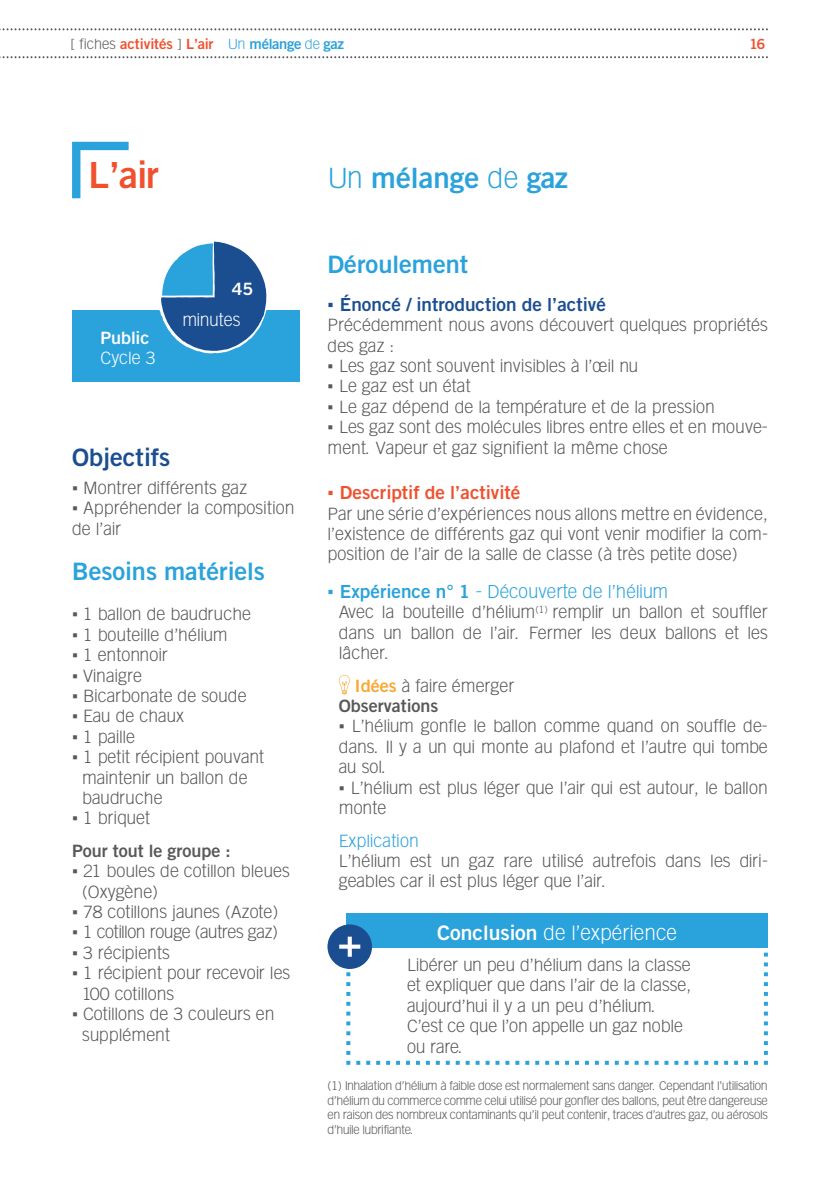
<style>
.page{position:relative;width:840px;height:1191px;background:#fff}
.page>*{position:absolute;margin:0;border:0;box-sizing:border-box;transform-origin:0 0}
.t1{font:700 36px "Goethe Gothic";color:#f0502d}
.t2{font:700 28px "Goethe Gothic";color:#2aa2db}
.t3{font:700 24px "Goethe Gothic";color:#2aa2db}
.t4{font:700 24px "Goethe Gothic";color:#1b4e91}
.t5{font:20px "Goethe Gothic";color:#fff}
.t6{font:18px "Goethe Gothic";color:#2aa2db}
.t7{font:700 18px "Goethe Gothic";color:#1b4e91}
.t8{font:700 18px "Goethe Gothic";color:#f0502d}
.t9{font:17px/20.4px "Goethe Gothic";color:#57585a}
.t10{font:700 17px/32.4px "Goethe Gothic";color:#57585a}
.t11{font:17px "Goethe Gothic";letter-spacing:-.025em;color:#57585a}
.t12{font:17px "Goethe Gothic";color:#fff}
.t13{font:17px "Goethe Gothic";color:#2aa2db}
.t14{font:700 17px "Goethe Gothic";color:#fff}
.t15{font:700 14px "Goethe Gothic";letter-spacing:-.025em;color:#f0502d}
.t16{font:12px/14.4px "Goethe Gothic";letter-spacing:-.025em;color:#57585a;text-align:justify}
.s1{font-weight:400;color:#57585a}
.s2{font-weight:400;color:#2aa2db}
.s3{color:#2aa2db}
.s4{font-weight:400}
.s5{font-family:"Century Gothic"}
.s6{font-family:"Century Gothic";font-weight:400}
.s7{font-weight:700}
.s8{font-weight:700;color:#faa631}
</style>
<div class="page">
<svg style="left:0;top:28px;width:767px;height:30px"></svg>
<svg style="left:338px;top:675px;width:12px;height:19px"></svg>
<div style="left:72px;top:310px;width:227px;height:71px;background:#2aa2db"></div>
<svg style="left:159px;top:241px;width:108px;height:112px"></svg>
<svg style="left:72px;top:142px;width:56px;height:56px"></svg>
<div style="left:346px;top:913px;width:421px;height:34px;background:#2aa2db"></div>
<svg style="left:346px;top:947px;width:421px;height:117px"></svg>
<div style="left:327px;top:924px;width:45px;height:45px;background:#1b4e91;border-radius:50%"></div>
<svg style="left:339px;top:936px;width:21px;height:20px"></svg>
<p class="t15" style="left:71px;top:35px;width:274px"><span class="s1">[ fiches</span> activités <span class="s1">]</span> L’air <span class="s2">Un</span> <span class="s3">mélange</span> <span class="s2">de</span> <span class="s3">gaz</span></p>
<p class="t15" style="left:749px;top:35px;width:17px">16</p>
<h1 class="t1" style="left:88px;top:152px;width:72px">L’air</h1>
<h2 class="t2" style="left:327px;top:160px;width:241px"><span class="s4">Un</span> mélange <span class="s4">de</span> gaz</h2>
<p class="t14" style="left:232px;top:278px;width:23px">45</p>
<p class="t14" style="left:100px;top:327px;width:50px">Public</p>
<p class="t12" style="left:100px;top:348px;width:57px">Cycle 3</p>
<p class="t12" style="left:182px;top:310px;width:60px">minutes</p>
<h3 class="t4" style="left:72px;top:442px;width:100px">Objectifs</h3>
<p class="t9" style="left:72px;top:477px;width:177px"><span class="s5">▪</span> Montrer différents gaz</p>
<p class="t9" style="left:72px;top:498px;width:224px"><span class="s5">▪</span> Appréhender la composition de l’air</p>
<h3 class="t3" style="left:72px;top:556px;width:194px">Besoins matériels</h3>
<p class="t9" style="left:72px;top:604px;width:180px"><span class="s5">▪</span> 1 ballon de baudruche</p>
<p class="t9" style="left:72px;top:624px;width:157px"><span class="s5">▪</span> 1 bouteille d’hélium</p>
<p class="t9" style="left:72px;top:644px;width:97px"><span class="s5">▪</span> 1 entonnoir</p>
<p class="t9" style="left:72px;top:665px;width:71px"><span class="s5">▪</span> Vinaigre</p>
<p class="t9" style="left:72px;top:685px;width:176px"><span class="s5">▪</span> Bicarbonate de soude</p>
<p class="t9" style="left:72px;top:706px;width:114px"><span class="s5">▪</span> Eau de chaux</p>
<p class="t9" style="left:72px;top:726px;width:65px"><span class="s5">▪</span> 1 paille</p>
<p class="t9" style="left:82px;top:746px;width:184px;text-indent:-10px"><span class="s5">▪</span> 1 petit récipient pouvant maintenir un ballon de baudruche</p>
<p class="t10" style="left:72px;top:802px;width:160px"><span class="s6">▪</span> <span class="s4">1 briquet<br></span>Pour tout le groupe :</p>
<p class="t9" style="left:82px;top:860px;width:209px;text-indent:-10px"><span class="s5">▪</span> 21 boules de cotillon bleues (Oxygène)</p>
<p class="t9" style="left:72px;top:901px;width:208px"><span class="s5">▪</span> 78 cotillons jaunes (Azote)</p>
<p class="t11" style="left:72px;top:922px;width:207px"><span class="s5">▪</span> 1 cotillon rouge (autres gaz)</p>
<p class="t9" style="left:72px;top:942px;width:99px"><span class="s5">▪</span> 3 récipients</p>
<p class="t9" style="left:82px;top:962px;width:210px;text-indent:-10px"><span class="s5">▪</span> 1 récipient pour recevoir les<br>100 cotillons</p>
<p class="t9" style="left:82px;top:1003px;width:194px;text-indent:-10px"><span class="s5">▪</span> Cotillons de 3 couleurs en supplément</p>
<h3 class="t3" style="left:327px;top:249px;width:142px">Déroulement</h3>
<p class="t7" style="left:327px;top:293px;width:280px"><span class="s6">▪</span> Énoncé / introduction de l’activé</p>
<p class="t9" style="left:327px;top:315px;width:441px">Précédemment nous avons découvert quelques propriétés des gaz :</p>
<p class="t9" style="left:327px;top:355px;width:312px"><span class="s5">▪</span> Les gaz sont souvent invisibles à l’œil nu</p>
<p class="t9" style="left:327px;top:376px;width:145px"><span class="s5">▪</span> Le gaz est un état</p>
<p class="t9" style="left:327px;top:396px;width:389px"><span class="s5">▪</span> Le gaz dépend de la température et de la pression</p>
<p class="t9" style="left:327px;top:417px;width:441px"><span class="s5">▪</span> Les gaz sont des molécules libres entre elles et en mouve&shy;ment. Vapeur et gaz signifient la même chose</p>
<p class="t8" style="left:327px;top:481px;width:194px"><span class="s6">▪</span> Descriptif de l’activité</p>
<p class="t9" style="left:327px;top:503px;width:441px;text-align:justify">Par une série d’expériences nous allons mettre en évidence, l’existence de différents gaz qui vont venir modifier la com&shy;position de l’air de la salle de classe (à très petite dose)</p>
<p class="t6" style="left:327px;top:581px;width:342px"><span class="s5">▪</span> <span class="s7">Expérience n° 1</span> - Découverte de l’hélium</p>
<p class="t9" style="left:338px;top:602px;width:430px;text-align:justify">Avec la bouteille d’hélium<sup>(1)</sup> remplir un ballon et souffler dans un ballon de l’air. Fermer les deux ballons et les lâcher.</p>
<p class="t9" style="left:338px;top:675px;width:177px;text-indent:16px"><span class="s8">Idées</span> à faire émerger<br><span class="s7">Observations</span></p>
<p class="t9" style="left:338px;top:716px;width:430px;text-align:justify"><span class="s5">▪</span> L’hélium gonfle le ballon comme quand on souffle de&shy;dans. Il y a un qui monte au plafond et l’autre qui tombe au sol.</p>
<p class="t9" style="left:338px;top:777px;width:430px"><span class="s5">▪</span> L’hélium est plus léger que l’air qui est autour, le ballon monte</p>
<p class="t13" style="left:338px;top:830px;width:81px">Explication</p>
<p class="t9" style="left:338px;top:850px;width:430px">L’hélium est un gaz rare utilisé autrefois dans les diri&shy;geables car il est plus léger que l’air.</p>
<p class="t5" style="left:437px;top:921px;width:241px"><span class="s7">Conclusion</span> de l’expérience</p>
<p class="t9" style="left:407px;top:954px;width:285px">Libérer un peu d’hélium dans la classe et expliquer que dans l’air de la classe, aujourd’hui il y a un peu d’hélium.<br>C’est ce que l’on appelle un gaz noble ou rare.</p>
<p class="t16" style="left:327px;top:1078px;width:441px">(1) Inhalation d’hélium à faible dose est normalement sans danger. Cependant l’utilisation d’hélium du commerce comme celui utilisé pour gonfler des ballons, peut être dangereuse en raison des nombreux contaminants qu’il peut contenir, traces d’autres gaz, ou aérosols d’huile lubrifiante.</p>
</div>
